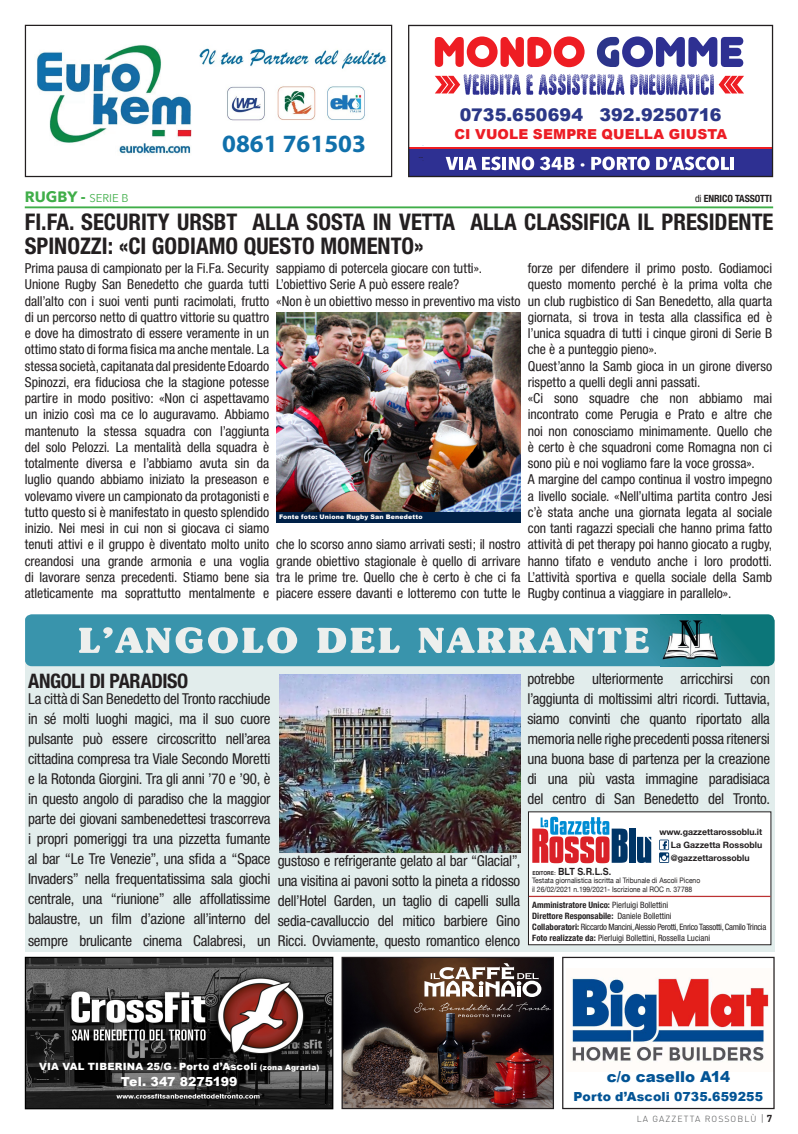
<style>
.page{position:relative;width:798px;height:1134px;background:#fff}
.page>*{position:absolute;margin:0;border:0;box-sizing:border-box;transform-origin:0 0}
.t1{font:700 25px "Myriad Pro";color:#1070ab}
.t2{font:700 condensed 23px/23.8px "Helvetica Neue";color:#231f20}
.t3{font:700 condensed 20px "Helvetica Neue";letter-spacing:-.02em;color:#231f20}
.t4{font:900 17.5px "Arial";letter-spacing:.005em;color:#2b3787}
.t5{font:condensed 15px/20.1px "Helvetica Neue";letter-spacing:-.015em;color:#231f20;text-align:justify}
.t6{font:900 15px "Arial";color:#035495}
.t7{font:700 15px "Avenir Next";color:#40ae49}
.t8{font:condensed 13.75px/16.2px "Helvetica Neue";letter-spacing:-.005em;color:#231f20;text-align:justify}
.t9{font:900 13.75px "Arial";letter-spacing:.01em;color:#ec1d25}
.t10{font:900 12.5px "Arial";letter-spacing:.01em;color:#035495}
.t11{font:900 12.5px "Arial";letter-spacing:-.005em;color:#fff}
.t12{font:900 10px "Arial";letter-spacing:.02em;color:#fff}
.t13{font:700 condensed 10px "Helvetica Neue";letter-spacing:-.01em;color:#231f20}
.t14{font:700 9.88px "Helvetica";color:#231f20;scale:.9 1}
.t15{font:condensed 8.75px "Helvetica Neue";letter-spacing:-.03em;color:#231f20}
.t16{font:700 8.75px "Helvetica Neue";color:#231f20}
.t17{font:condensed 8.75px "Helvetica Neue";color:#231f20}
.t18{font:700 condensed 8.75px "Helvetica Neue";color:#231f20}
.t19{font:700 condensed 8.75px "Helvetica Neue";color:#231f20}
.t20{font:300 8.75px "DIN";letter-spacing:.125em;color:#4b4c4d}
.t21{font:7.5px "Helvetica Neue";color:#231f20;scale:.9 1}
.t22{font:900 6.25px "Arial";letter-spacing:.03em;color:#fff}
.s1{font-weight:400;font-size:11.25px}
.s2{font-weight:400}
.s3{font-size:5.38px}
.s4{font-weight:700}
.s5{font-size:7.5px}
.s6{font-size:10px}
.s7{font-weight:700;font-size:10px;color:#231f20}
</style>
<div class="page">
<svg style="left:408px;top:25px;width:364px;height:152px"></svg>
<img style="left:36px;top:45px;width:156px;height:109px">
<img style="left:199px;top:48px;width:188px;height:73px">
<div style="left:25px;top:25px;width:367px;height:152px;border:1px solid #231f20"></div>
<img style="left:27px;top:959px;width:304px;height:148px">
<div style="left:25px;top:957px;width:308px;height:152px;border:1px solid #000"></div>
<img style="left:343px;top:959px;width:208px;height:148px">
<div style="left:341px;top:957px;width:212px;height:152px;border:1px solid #231f20"></div>
<hr style="left:25px;top:206px;width:747px;height:2px;background:#40ae49">
<img style="left:276px;top:312px;width:244px;height:201px">
<div style="left:25px;top:620px;width:749px;height:331px;background:#e2edec"></div>
<img style="left:279px;top:674px;width:241px;height:178px">
<div style="left:528px;top:812px;width:242px;height:133px;background:#fff"></div>
<div style="left:528px;top:811px;width:243px;height:134px;border:1px solid #231f20"></div>
<hr style="left:528px;top:896px;width:242px;height:1px;background:#bc3233">
<svg style="left:532px;top:817px;width:95px;height:46px"></svg>
<div style="left:628px;top:828px;width:7px;height:35px;background:#003566"></div>
<svg style="left:637px;top:837px;width:14px;height:26px"></svg>
<svg style="left:659px;top:839px;width:10px;height:24px"></svg>
<img style="left:571px;top:977px;width:198px;height:85px">
<div style="left:562px;top:957px;width:212px;height:152px;border:1px solid #231f20"></div>
<svg style="left:414px;top:963px;width:136px;height:54px"></svg>
<div style="left:276px;top:513px;width:244px;height:10px;background:#002148"></div>
<svg style="left:25px;top:614px;width:749px;height:52px"></svg>
<img style="left:660px;top:614px;width:60px;height:52px">
<svg style="left:79px;top:627px;width:218px;height:26px"></svg>
<svg style="left:317px;top:628px;width:82px;height:25px"></svg>
<svg style="left:418px;top:627px;width:230px;height:26px"></svg>
<p class="t1" style="left:222px;top:127px;width:145px">0861 761503</p>
<p class="t4" style="left:459px;top:102px;width:125px">0735.650694</p>
<p class="t4" style="left:599px;top:102px;width:123px">392.9250716</p>
<p class="t9" style="left:454px;top:125px;width:274px">CI VUOLE SEMPRE QUELLA GIUSTA</p>
<p class="t7" style="left:25px;top:184px;width:105px">RUGBY - <span class="s1">SERIE B</span></p>
<p class="t13" style="left:694px;top:192px;width:79px"><span class="s2">di</span> ENRICO TASSOTTI</p>
<p class="t2" style="left:25px;top:210px;width:750px">FI.FA. SECURITY URSBT ALLA SOSTA IN VETTA ALLA CLASSIFICA IL PRESIDENTE<br>SPINOZZI: «CI GODIAMO QUESTO MOMENTO»</p>
<p class="t8" style="left:25px;top:260px;width:246px">Prima pausa di campionato per la Fi.Fa. Security Unione Rugby San Benedetto che guarda tutti dall’alto con i suoi venti punti racimolati, frutto di un percorso netto di quattro vittorie su quattro e dove ha dimostrato di essere veramente in un ottimo stato di forma fisica ma anche mentale. La stessa società, capitanata dal presidente Edoardo Spinozzi, era fiduciosa che la stagione potesse partire in modo positivo: «Non ci aspettavamo un inizio così ma ce lo auguravamo. Abbiamo mantenuto la stessa squadra con l’aggiunta del solo Pelozzi. La mentalità della squadra è totalmente diversa e l’abbiamo avuta sin da luglio quando abbiamo iniziato la preseason e volevamo vivere un campionato da protagonisti e tutto questo si è manifestato in questo splendido inizio. Nei mesi in cui non si giocava ci siamo tenuti attivi e il gruppo è diventato molto unito creandosi una grande armonia e una voglia di lavorare senza precedenti. Stiamo bene sia atleticamente ma soprattutto mentalmente e</p>
<p class="t8" style="left:276px;top:260px;width:207px">sappiamo di potercela giocare con tutti».</p>
<p class="t8" style="left:527px;top:260px;width:246px">forze per difendere il primo posto. Godiamoci questo momento perché è la prima volta che un club rugbistico di San Benedetto, alla quarta giornata, si trova in testa alla classifica ed è l’unica squadra di tutti i cinque gironi di Serie B che è a punteggio pieno».</p>
<p class="t8" style="left:527px;top:357px;width:246px">Quest’anno la Samb gioca in un girone diverso rispetto a quelli degli anni passati.</p>
<p class="t8" style="left:527px;top:390px;width:246px">«Ci sono squadre che non abbiamo mai incontrato come Perugia e Prato e altre che noi non conosciamo minimamente. Quello che è certo è che squadroni come Romagna non ci sono più e noi vogliamo fare la voce grossa».</p>
<p class="t8" style="left:527px;top:471px;width:246px">A margine del campo continua il vostro impegno a livello sociale. «Nell’ultima partita contro Jesi c’è stata anche una giornata legata al sociale con tanti ragazzi speciali che hanno prima fatto attività di pet therapy poi hanno giocato a rugby, hanno tifato e venduto anche i loro prodotti.<br>L’attività sportiva e quella sociale della Samb Rugby continua a viaggiare in parallelo».</p>
<p class="t8" style="left:276px;top:276px;width:184px">L’obiettivo Serie A può essere reale?</p>
<p class="t8" style="left:276px;top:292px;width:246px">«Non è un obiettivo messo in preventivo ma visto</p>
<p class="t22" style="left:279px;top:513px;width:145px">Fonte foto: Unione Rugby San Benedetto</p>
<p class="t8" style="left:276px;top:536px;width:246px">che lo scorso anno siamo arrivati sesti; il nostro grande obiettivo stagionale è quello di arrivare tra le prime tre. Quello che è certo è che ci fa piacere essere davanti e lotteremo con tutte le</p>
<p class="t5" style="left:527px;top:669px;width:244px">potrebbe ulteriormente arricchirsi con l’aggiunta di moltissimi altri ricordi. Tuttavia, siamo convinti che quanto riportato alla memoria nelle righe precedenti possa ritenersi una buona base di partenza per la creazione di una più vasta immagine paradisiaca del centro di San Benedetto del Tronto.</p>
<p class="t3" style="left:28px;top:669px;width:162px">ANGOLI DI PARADISO</p>
<p class="t5" style="left:28px;top:689px;width:244px">La città di San Benedetto del Tronto racchiude in sé molti luoghi magici, ma il suo cuore pulsante può essere circoscritto nell’area cittadina compresa tra Viale Secondo Moretti e la Rotonda Giorgini. Tra gli anni ’70 e ’90, è in questo angolo di paradiso che la maggior parte dei giovani sambenedettesi trascorreva i propri pomeriggi tra una pizzetta fumante al bar “Le Tre Venezie”, una sfida a “Space Invaders” nella frequentatissima sala giochi centrale, una “riunione” alle affollatissime balaustre, un film d’azione all’interno del sempre brulicante cinema Calabresi, un</p>
<p class="t16" style="left:659px;top:825px;width:104px">www.gazzettarossoblu.it</p>
<p class="t16" style="left:670px;top:851px;width:80px">@gazzettarossoblu</p>
<p class="t16" style="left:670px;top:838px;width:93px">La Gazzetta Rossoblu</p>
<p class="t5" style="left:277px;top:850px;width:244px">gustoso e refrigerante gelato al bar “Glacial”,</p>
<p class="t5" style="left:277px;top:870px;width:244px">una visitina ai pavoni sotto la pineta a ridosso dell’Hotel Garden, un taglio di capelli sulla sedia-cavalluccio del mitico barbiere Gino Ricci. Ovviamente, questo romantico elenco</p>
<p class="t14" style="left:532px;top:866px;width:89px"><span class="s3">EDITORE:</span> BLT S.R.L.S.</p>
<p class="t21" style="left:532px;top:875px;width:188px">Testata giornalistica iscritta al Tribunale di Ascoli Piceno</p>
<p class="t21" style="left:532px;top:884px;width:179px">il 26/02/2021 n.199/2021- Iscrizione al ROC n. 37788</p>
<p class="t18" style="left:532px;top:899px;width:137px">Amministratore Unico: <span class="s2">Pierluigi Bollettini</span></p>
<p class="t19" style="left:532px;top:908px;width:141px">Direttore Responsabile: <span class="s2">Daniele Bollettini</span></p>
<p class="t15" style="left:532px;top:922px;width:235px"><span class="s4">Collaboratori:</span> Riccardo Mancini, Alessio Perotti, Enrico Tassotti, Camilo Trincia</p>
<p class="t17" style="left:532px;top:933px;width:179px"><span class="s4">Foto realizzate da:</span> Pierluigi Bollettini, Rossella Luciani</p>
<p class="t12" style="left:39px;top:1059px;width:281px">VIA VAL TIBERINA 25/G <span class="s5">-</span> Porto d’Ascoli <span class="s5">(zona Agraria)</span></p>
<p class="t11" style="left:121px;top:1073px;width:118px">Tel. 347 8275199</p>
<p class="t6" style="left:606px;top:1066px;width:125px">c/o casello A14</p>
<p class="t10" style="left:573px;top:1087px;width:191px">Porto d’Ascoli 0735.659255</p>
<p class="t20" style="left:636px;top:1113px;width:137px">LA GAZZETTA ROSSOBLÙ <span class="s6">|</span> <span class="s7">7</span></p>
</div>
